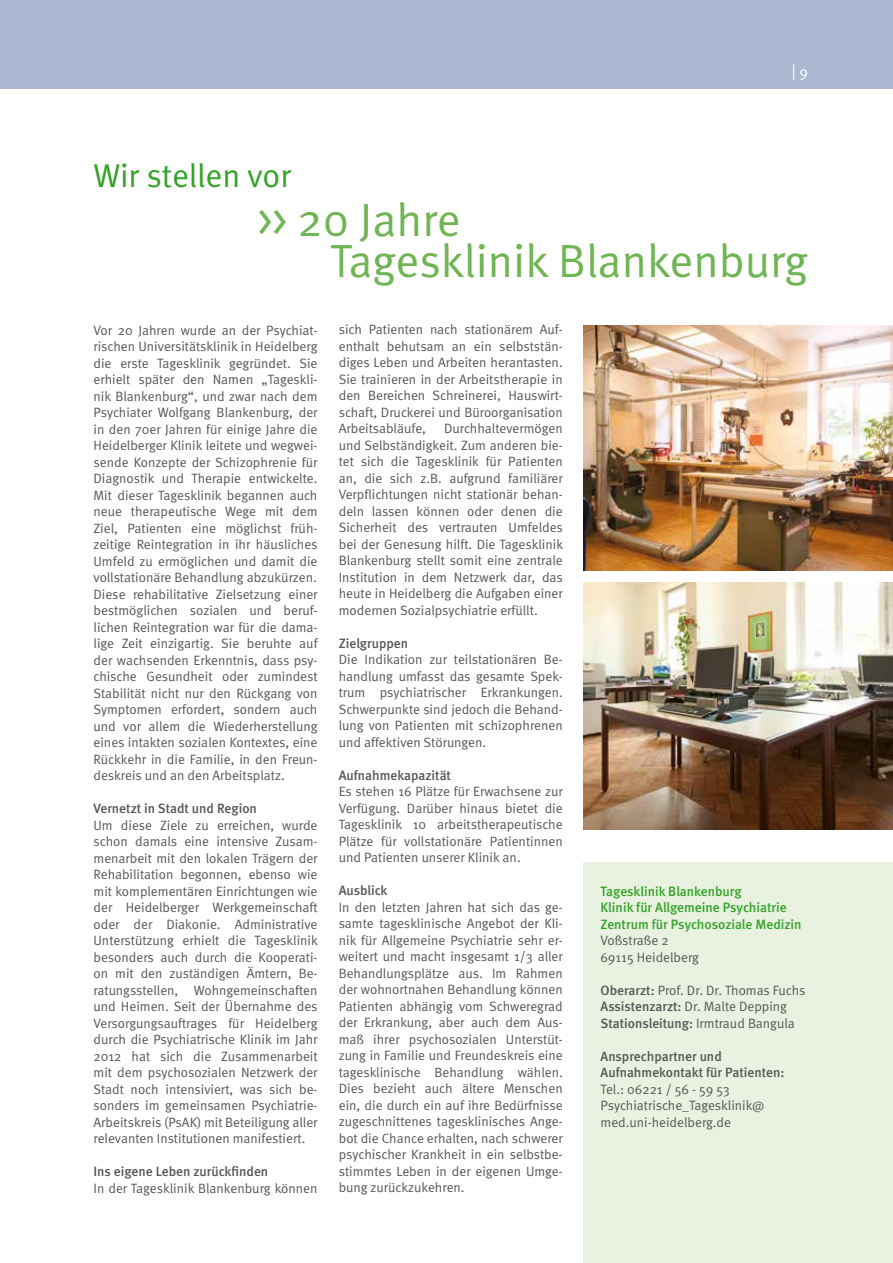
<style>
.page{position:relative;width:893px;height:1263px;background:#fff}
.page>*{position:absolute;margin:0;border:0;box-sizing:border-box;transform-origin:0 0}
.t1{font:46.5px/40.5px "Meta Normal";color:#70b553}
.t2{font:33px "Meta Normal";letter-spacing:-.005em;color:#33a328}
.t3{font:16.5px "Meta Normal";color:#fff}
.t4{font:13.5px/16.5px "Meta Normal";color:#565757;text-align:justify}
.t5{font:500 13.5px/16.5px "Meta";color:#565757}
.t6{font:500 13.5px/16.5px "Meta";color:#33a328}
.s1{font-size:15px}
.s2{font-family:"Meta";font-weight:500}
.s3{font-family:"Meta Normal";font-weight:400}
</style>
<div class="page">
<div style="left:0;top:0;width:893px;height:89px;background:#abb8d1"></div>
<div style="left:584px;top:862px;width:309px;height:401px;background:#e9f2e1"></div>
<img style="left:584px;top:583px;width:309px;height:247px">
<img style="left:584px;top:326px;width:309px;height:245px">
<h2 class="t2" style="left:94px;top:157px;width:199px">Wir stellen vor</h2>
<p class="t3" style="left:792px;top:62px;width:17px">| <span class="s1">9</span></p>
<h1 class="t1" style="left:330px;top:199px;width:479px;text-indent:-73px">&gt;&gt; 20 Jahre<br>Tagesklinik Blankenburg</h1>
<p class="t4" style="left:94px;top:321px;width:226px">Vor 20 Jahren wurde an der Psychiat&shy;rischen Universitätsklinik in Heidelberg die erste Tagesklinik gegründet. Sie erhielt später den Namen „Tageskli&shy;nik Blankenburg“, und zwar nach dem Psychiater Wolfgang Blankenburg, der in den 70er Jahren für einige Jahre die Heidelberger Klinik leitete und wegwei&shy;sende Konzepte der Schizophrenie für Diagnostik und Therapie entwickelte.<br>Mit dieser Tagesklinik begannen auch neue therapeutische Wege mit dem Ziel, Patienten eine möglichst früh&shy;zeitige Reintegration in ihr häusliches Umfeld zu ermöglichen und damit die vollstationäre Behandlung abzukürzen.<br>Diese rehabilitative Zielsetzung einer bestmöglichen sozialen und beruf&shy;lichen Reintegration war für die dama&shy;lige Zeit einzigartig. Sie beruhte auf der wachsenden Erkenntnis, dass psy&shy;chische Gesundheit oder zumindest Stabilität nicht nur den Rückgang von Symptomen erfordert, sondern auch und vor allem die Wiederherstellung eines intakten sozialen Kontextes, eine Rückkehr in die Familie, in den Freun&shy;deskreis und an den Arbeitsplatz.</p>
<p class="t5" style="left:94px;top:800px;width:165px">Vernetzt in Stadt und Region</p>
<p class="t4" style="left:94px;top:816px;width:226px">Um diese Ziele zu erreichen, wurde schon damals eine intensive Zusam&shy;menarbeit mit den lokalen Trägern der Rehabilitation begonnen, ebenso wie mit komplementären Einrichtungen wie der Heidelberger Werkgemeinschaft oder der Diakonie. Administrative Unterstützung erhielt die Tagesklinik besonders auch durch die Kooperati&shy;on mit den zuständigen Ämtern, Be&shy;ratungsstellen, Wohngemeinschaften und Heimen. Seit der Übernahme des Versorgungsauftrages für Heidelberg durch die Psychiatrische Klinik im Jahr 2012 hat sich die Zusammenarbeit mit dem psychosozialen Netzwerk der Stadt noch intensiviert, was sich be&shy;sonders im gemeinsamen Psychiatrie-Arbeitskreis (PsAK) mit Beteiligung aller relevanten Institutionen manifestiert.</p>
<p class="t5" style="left:94px;top:1163px;width:176px">Ins eigene Leben zurückfinden</p>
<p class="t4" style="left:94px;top:1179px;width:225px">In der Tagesklinik Blankenburg können</p>
<p class="t4" style="left:339px;top:321px;width:225px">sich Patienten nach stationärem Auf&shy;enthalt behutsam an ein selbststän&shy;diges Leben und Arbeiten herantasten.<br>Sie trainieren in der Arbeitstherapie in den Bereichen Schreinerei, Hauswirt&shy;schaft, Druckerei und Büroorganisation Arbeitsabläufe,</p>
<p class="t4" style="left:339px;top:420px;width:226px;text-indent:105px">Durchhaltevermögen und Selbständigkeit. Zum anderen bie&shy;tet sich die Tagesklinik für Patienten an, die sich z.B. aufgrund familiärer Verpflichtungen nicht stationär behan&shy;deln lassen können oder denen die Sicherheit des vertrauten Umfeldes bei der Genesung hilft. Die Tagesklinik Blankenburg stellt somit eine zentrale Institution in dem Netzwerk dar, das heute in Heidelberg die Aufgaben einer modernen Sozialpsychiatrie erfüllt.</p>
<p class="t5" style="left:339px;top:635px;width:71px">Zielgruppen</p>
<p class="t4" style="left:339px;top:651px;width:225px">Die Indikation zur teilstationären Be&shy;handlung umfasst das gesamte Spek&shy;trum psychiatrischer Erkrankungen.<br>Schwerpunkte sind jedoch die Behand&shy;lung von Patienten mit schizophrenen und affektiven Störungen.</p>
<p class="t5" style="left:339px;top:767px;width:114px">Aufnahmekapazität</p>
<p class="t4" style="left:339px;top:783px;width:225px">Es stehen 16 Plätze für Erwachsene zur Verfügung. Darüber hinaus bietet die Tagesklinik 10 arbeitstherapeutische Plätze für vollstationäre Patientinnen und Patienten unserer Klinik an.</p>
<p class="t5" style="left:339px;top:882px;width:50px">Ausblick</p>
<p class="t4" style="left:339px;top:899px;width:225px">In den letzten Jahren hat sich das ge&shy;samte tagesklinische Angebot der Kli&shy;nik für Allgemeine Psychiatrie sehr er&shy;weitert und macht insgesamt 1/3 aller Behandlungsplätze aus. Im Rahmen der wohnortnahen Behandlung können Patienten abhängig vom Schweregrad der Erkrankung, aber auch dem Aus&shy;maß ihrer psychosozialen Unterstüt&shy;zung in Familie und Freundeskreis eine tagesklinische Behandlung wählen.<br>Dies bezieht auch ältere Menschen ein, die durch ein auf ihre Bedürfnisse zugeschnittenes tagesklinisches Ange&shy;bot die Chance erhalten, nach schwerer psychischer Krankheit in ein selbstbe&shy;stimmtes Leben in der eigenen Umge&shy;bung zurückzukehren.</p>
<p class="t6" style="left:601px;top:882px;width:203px">Tagesklinik Blankenburg<br>Klinik für Allgemeine Psychiatrie<br>Zentrum für Psychosoziale Medizin</p>
<p class="t4" style="left:601px;top:932px;width:100px">Voßstraße 2<br>69115 Heidelberg</p>
<p class="t4" style="left:601px;top:981px;width:207px"><span class="s2">Oberarzt:</span> Prof. Dr. Dr. Thomas Fuchs<br><span class="s2">Assistenzarzt:</span> Dr. Malte Depping</p>
<p class="t5" style="left:601px;top:1014px;width:196px">Stationsleitung: <span class="s3">Irmtraud Bangula</span></p>
<p class="t5" style="left:601px;top:1047px;width:185px">Ansprechpartner und<br>Aufnahmekontakt für Patienten:</p>
<p class="t4" style="left:601px;top:1080px;width:165px;text-align:left">Tel.: 06221 / 56 - 59 53<br>Psychiatrische_Tagesklinik@ med.uni-heidelberg.de</p>
</div>
